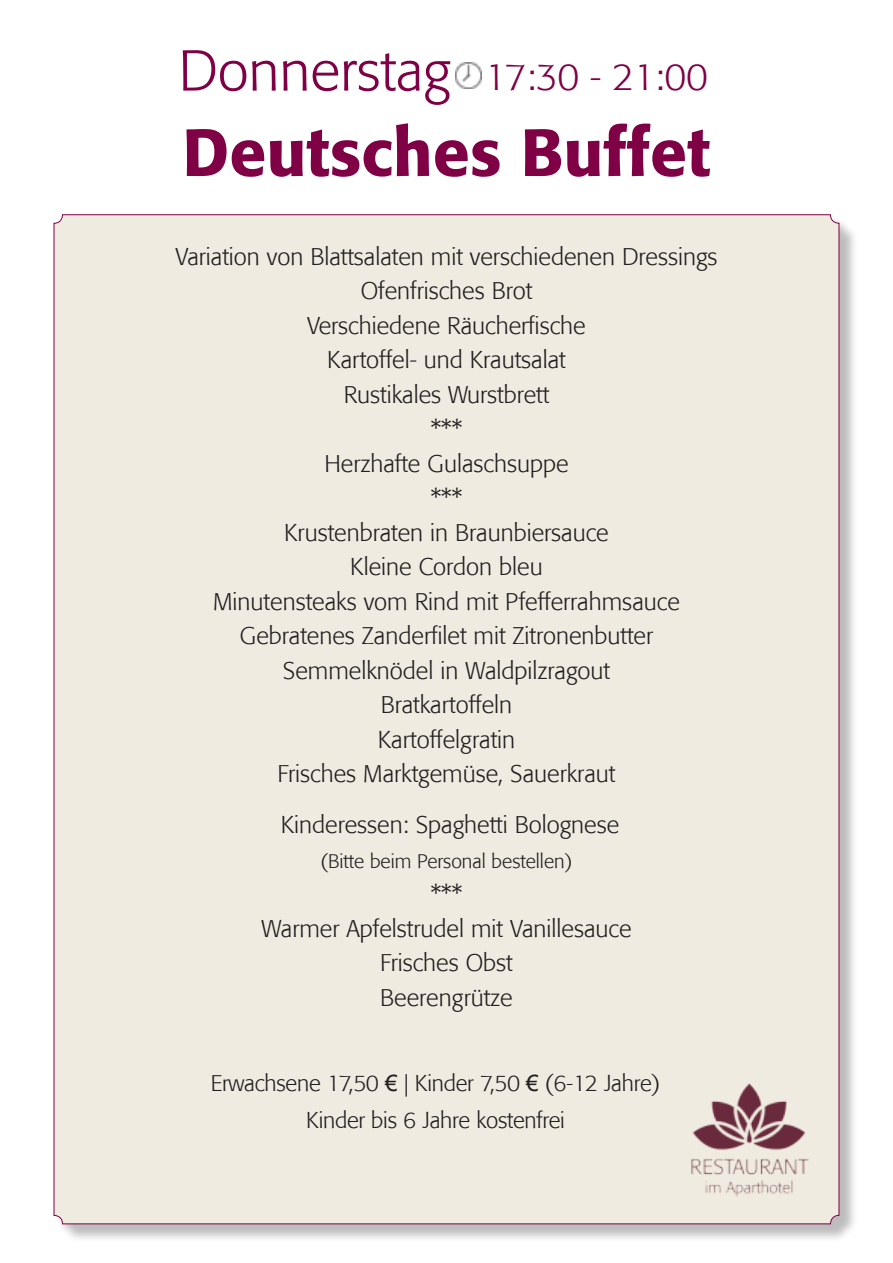
<style>
.page{position:relative;width:893px;height:1263px;background:#fff}
.page>*{position:absolute;margin:0;border:0;box-sizing:border-box;transform-origin:0 0}
.t1{font:500 66px "Formata";color:#800046}
.t2{font:300 37.5px "Formata";letter-spacing:-.02em;color:#800046}
.t3{font:300 24px/34.5px "Formata";color:#231f20;text-align:center}
.t4{font:300 22.5px/37.5px "Formata";letter-spacing:-.01em;color:#231f20;text-align:center}
.t5{font:300 19.5px "Formata";color:#231f20}
.s1{font-size:57px}
.s2{font-family:"Arial";font-weight:400}
</style>
<div class="page">
<div style="left:56px;top:217px;width:802px;height:1026px;background:#231f20;opacity:.3"></div>
<div style="left:54px;top:215px;width:785px;height:1009px;background:#efebe1;border-radius:9px"></div>
<img style="left:691px;top:1083px;width:118px;height:114px">
<img style="left:455px;top:63px;width:27px;height:26px">
<h2 class="t2" style="left:178px;top:61px;width:531px"><span class="s1">Donnerstag</span> 17:30 - 21:00</h2>
<h1 class="t1" style="left:183px;top:115px;width:529px">Deutsches Buffet</h1>
<p class="t3" style="left:175px;top:241px;width:544px">Variation von Blattsalaten mit verschiedenen Dressings<br>Ofenfrisches Brot<br>Verschiedene Räucherfische<br>Kartoffel- und Krautsalat<br>Rustikales Wurstbrett<br>***<br>Herzhafte Gulaschsuppe<br>***<br>Krustenbraten in Braunbiersauce<br>Kleine Cordon bleu<br>Minutensteaks vom Rind mit Pfefferrahmsauce<br>Gebratenes Zanderfilet mit Zitronenbutter<br>Semmelknödel in Waldpilzragout<br>Bratkartoffeln<br>Kartoffelgratin<br>Frisches Marktgemüse, Sauerkraut</p>
<p class="t3" style="left:281px;top:810px;width:340px">Kinderessen: Spaghetti Bolognese</p>
<p class="t5" style="left:320px;top:852px;width:253px">(Bitte beim Personal bestellen)</p>
<p class="t3" style="left:261px;top:879px;width:372px">***<br>Warmer Apfelstrudel mit Vanillesauce<br>Frisches Obst<br>Beerengrütze</p>
<p class="t4" style="left:211px;top:1066px;width:451px">Erwachsene 17,50 <span class="s2">€</span> | Kinder 7,50 <span class="s2">€</span> (6-12 Jahre)<br>Kinder bis 6 Jahre kostenfrei</p>
</div>
